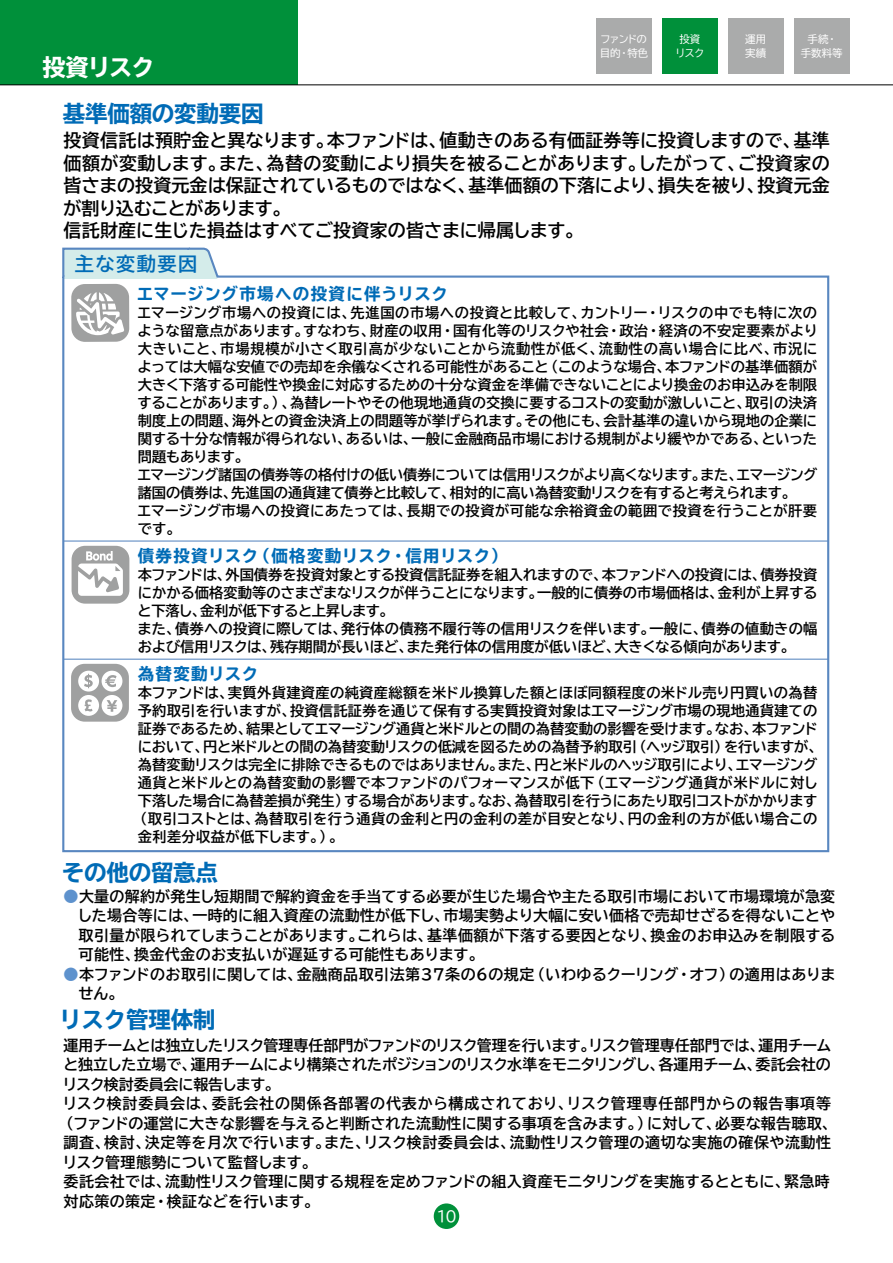
<style>
.page{position:relative;width:893px;height:1263px;background:#fff}
.page>*{position:absolute;margin:0;border:0;box-sizing:border-box;transform-origin:0 0}
.t1{font:700 expanded 23.25px "TBUD Go Std";letter-spacing:-.055em;color:#fff}
.t2{font:700 expanded 22.5px "TBUD Go Std";letter-spacing:-.01em;color:#006bb6}
.t3{font:700 19.2px "TBUD Go Std";letter-spacing:.08em;color:#006bb6}
.t4{font:700 18px/22.5px "TBUD Go Std";letter-spacing:.005em;color:#000}
.t5{font:700 expanded 16.5px "TBUD Go Std";letter-spacing:.04em;color:#006bb6}
.t6{font:700 15px/19.5px "TBUD Go Std";letter-spacing:.015em;color:#000;text-align:justify}
.t7{font:700 15px "TBUD Go Std";letter-spacing:-.025em;color:#000}
.t8{font:700 15px/19.5px "TBUD Go Std";letter-spacing:.035em;color:#000}
.t9{font:700 15px "TBUD Go Std";letter-spacing:.055em;color:#000}
.t10{font:700 15px "TBUD Go Std";letter-spacing:-.015em;color:#000}
.t11{font:14.85px "TBUD Go Std";color:#fff}
.t12{font:700 14.25px/18px "TBUD Go Std";color:#000}
.t13{font:700 14.25px "TBUD Go Std";letter-spacing:.025em;color:#000}
.t14{font:700 14.25px "TBUD Go Std";letter-spacing:.02em;color:#000}
.t15{font:700 14.25px "TBUD Go Std";letter-spacing:.035em;color:#000}
.t16{font:10.5px/13.5px "TBUD Go Std";letter-spacing:-.03em;color:#fff;text-align:center}
.t17{font:10.5px/13.5px "TBUD Go Std";letter-spacing:-.095em;color:#fff}
.s1{color:#5e92cd}
</style>
<div class="page">
<div style="left:0;top:0;width:297px;height:85px;background:#00903a"></div>
<hr style="left:0;top:84px;width:893px;height:1px;background:#000">
<div style="left:434px;top:1203px;width:25px;height:26px;background:#00903a;border-radius:50%"></div>
<svg style="left:62px;top:247px;width:768px;height:606px"></svg>
<div style="left:596px;top:19px;width:56px;height:55px;background:#aaabab"></div>
<div style="left:662px;top:19px;width:55px;height:55px;background:#00903a"></div>
<div style="left:728px;top:19px;width:55px;height:55px;background:#aaabab"></div>
<div style="left:794px;top:19px;width:55px;height:55px;background:#aaabab"></div>
<svg style="left:71px;top:664px;width:58px;height:58px"></svg>
<svg style="left:72px;top:546px;width:57px;height:58px"></svg>
<svg style="left:63px;top:249px;width:154px;height:93px"></svg>
<h1 class="t1" style="left:42px;top:54px;width:114px">投資リスク</h1>
<h2 class="t2" style="left:63px;top:101px;width:202px">基準価額の変動要因</h2>
<p class="t17" style="left:600px;top:32px;width:50px">ファンドの目的・特色</p>
<p class="t16" style="left:675px;top:32px;width:31px">投資リスク</p>
<p class="t16" style="left:745px;top:32px;width:22px;text-align:left">運用実績</p>
<p class="t16" style="left:801px;top:32px;width:43px">手続・手数料等</p>
<p class="t4" style="left:64px;top:130px;width:768px">投資信託は預貯金と異なります。本ファンドは、値動きのある有価証券等に投資しますので、基準価額が変動します。また、為替の変動により損失を被ることがあります。したがって、ご投資家の皆さまの投資元金は保証されているものではなく、基準価額の下落により、損失を被り、投資元金が割り込むことがあります。<br>信託財産に生じた損益はすべてご投資家の皆さまに帰属します。</p>
<h3 class="t3" style="left:75px;top:248px;width:124px">主な変動要因</h3>
<p class="t5" style="left:137px;top:284px;width:313px">エマージング市場への投資に伴うリスク</p>
<p class="t12" style="left:137px;top:304px;width:682px">エマージング市場への投資には、先進国の市場への投資と比較して、カントリー・リスクの中でも特に次のような留意点があります。すなわち、財産の収用・国有化等のリスクや社会・政治・経済の不安定要素がより大きいこと、市場規模が小さく取引高が少ないことから流動性が低く、流動性の高い場合に比べ、市況によっては大幅な安値での売却を余儀なくされる可能性があること（このような場合、本ファンドの基準価額が大きく下落する可能性や換金に対応するための十分な資金を準備できないことにより換金のお申込みを制限することがあります。）、為替レートやその他現地通貨の交換に要するコストの変動が激しいこと、取引の決済制度上の問題、海外との資金決済上の問題等が挙げられます。その他にも、会計基準の違いから現地の企業に関する十分な情報が得られない、あるいは、一般に金融商品市場における規制がより緩やかである、といった問題もあります。<br>エマージング諸国の債券等の格付けの低い債券については信用リスクがより高くなります。また、エマージング諸国の債券は、先進国の通貨建て債券と比較して、相対的に高い為替変動リスクを有すると考えられます。<br>エマージング市場への投資にあたっては、長期での投資が可能な余裕資金の範囲で投資を行うことが肝要です。</p>
<p class="t5" style="left:138px;top:546px;width:371px">債券投資リスク（価格変動リスク・信用リスク）</p>
<p class="t12" style="left:138px;top:566px;width:681px">本ファンドは、外国債券を投資対象とする投資信託証券を組入れますので、本ファンドへの投資には、債券投資にかかる価格変動等のさまざまなリスクが伴うことになります。一般的に債券の市場価格は、金利が上昇すると下落し、金利が低下すると上昇します。<br>また、債券への投資に際しては、発行体の債務不履行等の信用リスクを伴います。一般に、債券の値動きの幅および信用リスクは、残存期間が長いほど、また発行体の信用度が低いほど、大きくなる傾向があります。</p>
<p class="t5" style="left:138px;top:664px;width:122px">為替変動リスク</p>
<p class="t13" style="left:138px;top:681px;width:681px">本ファンドは、実質外貨建資産の純資産総額を米ドル換算した額とほぼ同額程度の米ドル売り円買いの為替</p>
<p class="t12" style="left:138px;top:701px;width:681px">予約取引を行いますが、投資信託証券を通じて保有する実質投資対象はエマージング市場の現地通貨建ての</p>
<p class="t12" style="left:138px;top:719px;width:681px">証券であるため、結果としてエマージング通貨と米ドルとの間の為替変動の影響を受けます。なお、本ファンド</p>
<p class="t12" style="left:138px;top:737px;width:687px">において、円と米ドルとの間の為替変動リスクの低減を図るための為替予約取引（ヘッジ取引）を行いますが、</p>
<p class="t12" style="left:138px;top:755px;width:681px">為替変動リスクは完全に排除できるものではありません。また、円と米ドルのヘッジ取引により、エマージング</p>
<p class="t14" style="left:138px;top:771px;width:682px">通貨と米ドルとの為替変動の影響で本ファンドのパフォーマンスが低下（エマージング通貨が米ドルに対し</p>
<p class="t12" style="left:138px;top:791px;width:681px">下落した場合に為替差損が発生）する場合があります。なお、為替取引を行うにあたり取引コストがかかります</p>
<p class="t15" style="left:133px;top:807px;width:686px">（取引コストとは、為替取引を行う通貨の金利と円の金利の差が目安となり、円の金利の方が低い場合この</p>
<p class="t13" style="left:138px;top:825px;width:207px">金利差分収益が低下します。）。</p>
<h2 class="t2" style="left:62px;top:860px;width:158px">その他の留意点</h2>
<p class="t6" style="left:78px;top:887px;width:759px;text-indent:-14px"><span class="s1">●</span>大量の解約が発生し短期間で解約資金を手当てする必要が生じた場合や主たる取引市場において市場環境が急変した場合等には、一時的に組入資産の流動性が低下し、市場実勢より大幅に安い価格で売却せざるを得ないことや取引量が限られてしまうことがあります。これらは、基準価額が下落する要因となり、換金のお申込みを制限する可能性、換金代金のお支払いが遅延する可能性もあります。</p>
<p class="t8" style="left:78px;top:965px;width:759px;text-indent:-15px"><span class="s1">●</span>本ファンドのお取引に関しては、金融商品取引法第37条の6の規定（いわゆるクーリング・オフ）の適用はありません。</p>
<h2 class="t2" style="left:59px;top:1007px;width:158px">リスク管理体制</h2>
<p class="t7" style="left:64px;top:1033px;width:769px">運用チームとは独立したリスク管理専任部門がファンドのリスク管理を行います。リスク管理専任部門では、運用チーム</p>
<p class="t7" style="left:63px;top:1052px;width:769px">と独立した立場で、運用チームにより構築されたポジションのリスク水準をモニタリングし、各運用チーム、委託会社の</p>
<p class="t10" style="left:62px;top:1072px;width:219px">リスク検討委員会に報告します。</p>
<p class="t9" style="left:62px;top:1091px;width:770px">リスク検討委員会は、委託会社の関係各部署の代表から構成されており、リスク管理専任部門からの報告事項等</p>
<p class="t6" style="left:59px;top:1113px;width:779px">（ファンドの運営に大きな影響を与えると判断された流動性に関する事項を含みます。）に対して、必要な報告聴取、</p>
<p class="t8" style="left:64px;top:1133px;width:769px">調査、検討、決定等を月次で行います。また、リスク検討委員会は、流動性リスク管理の適切な実施の確保や流動性</p>
<p class="t6" style="left:62px;top:1152px;width:256px">リスク管理態勢について監督します。</p>
<p class="t6" style="left:64px;top:1172px;width:768px">委託会社では、流動性リスク管理に関する規程を定めファンドの組入資産モニタリングを実施するとともに、緊急時</p>
<p class="t6" style="left:64px;top:1191px;width:257px">対応策の策定・検証などを行います。</p>
<p class="t11" style="left:436px;top:1204px;width:22px">10</p>
</div>
